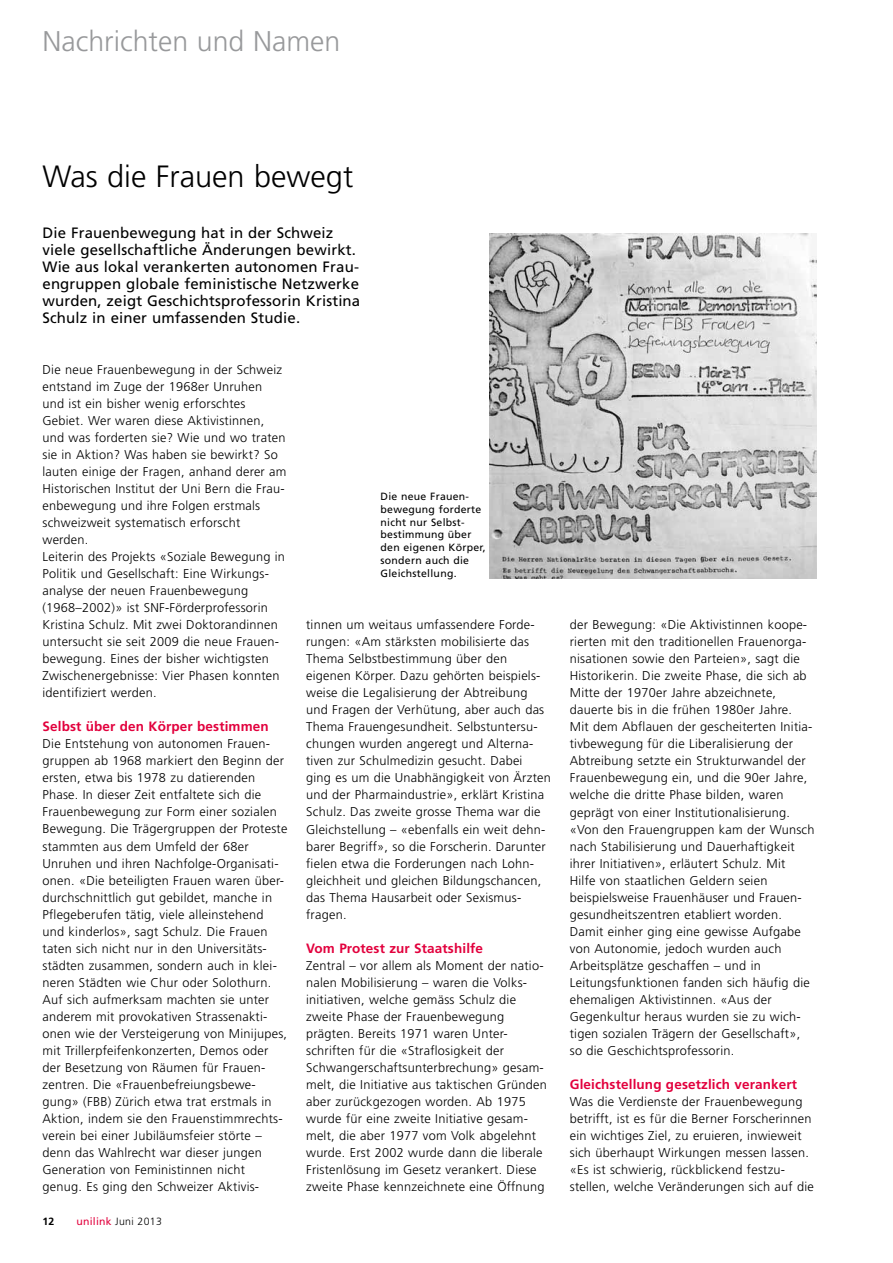
<style>
.page{position:relative;width:893px;height:1263px;background:#fff}
.page>*{position:absolute;margin:0;border:0;box-sizing:border-box;transform-origin:0 0}
.t1{font:300 30.75px "Frutiger";color:#000}
.t2{font:300 28.5px "Frutiger";color:#98999b}
.t3{font:15px/17px "Frutiger";letter-spacing:.01em;color:#000}
.t4{font:700 13.5px "Frutiger";letter-spacing:.01em;color:#e2003d}
.t5{font:300 12.75px/17px "Frutiger";letter-spacing:.02em;color:#000}
.t6{font:10.5px/12.8px "Frutiger";letter-spacing:.025em;color:#000}
.t7{font:300 10.5px "Frutiger";letter-spacing:.03em;color:#000}
.t8{font:700 10.5px "Frutiger";color:#000}
.s1{font-weight:400;color:#e2003d}
</style>
<div class="page">
<img style="left:489px;top:234px;width:327px;height:344px">
<h2 class="t2" style="left:43px;top:25px;width:299px">Nachrichten und Namen</h2>
<h1 class="t1" style="left:43px;top:159px;width:312px">Was die Frauen bewegt</h1>
<p class="t3" style="left:43px;top:224px;width:319px">Die Frauenbewegung hat in der Schweiz viele gesellschaftliche Änderungen bewirkt.<br>Wie aus lokal verankerten autonomen Frau&shy;engruppen globale feministische Netzwerke wurden, zeigt Geschichtsprofessorin Kristina Schulz in einer umfassenden Studie.</p>
<p class="t5" style="left:43px;top:361px;width:245px">Die neue Frauenbewegung in der Schweiz entstand im Zuge der 1968er Unruhen und ist ein bisher wenig erforschtes Gebiet. Wer waren diese Aktivistinnen, und was forderten sie? Wie und wo traten sie in Aktion? Was haben sie bewirkt? So lauten einige der Fragen, anhand derer am Historischen Institut der Uni Bern die Frau&shy;enbewegung und ihre Folgen erstmals schweizweit systematisch erforscht werden.<br>Leiterin des Projekts «Soziale Bewegung in Politik und Gesellschaft: Eine Wirkungs&shy;analyse der neuen Frauenbewegung (1968–2002)» ist SNF-Förderprofessorin Kristina Schulz. Mit zwei Doktorandinnen untersucht sie seit 2009 die neue Frauen&shy;bewegung. Eines der bisher wichtigsten Zwischenergebnisse: Vier Phasen konnten identifiziert werden.</p>
<p class="t4" style="left:43px;top:719px;width:228px">Selbst über den Körper bestimmen</p>
<p class="t5" style="left:43px;top:736px;width:246px">Die Entstehung von autonomen Frauen&shy;gruppen ab 1968 markiert den Beginn der ersten, etwa bis 1978 zu datierenden Phase. In dieser Zeit entfaltete sich die Frauenbewegung zur Form einer sozialen Bewegung. Die Trägergruppen der Proteste stammten aus dem Umfeld der 68er Unruhen und ihren Nachfolge-Organisati&shy;onen. «Die beteiligten Frauen waren über&shy;durchschnittlich gut gebildet, manche in Pflegeberufen tätig, viele alleinstehend und kinderlos», sagt Schulz. Die Frauen taten sich nicht nur in den Universitäts&shy;städten zusammen, sondern auch in klei&shy;neren Städten wie Chur oder Solothurn.<br>Auf sich aufmerksam machten sie unter anderem mit provokativen Strassenakti&shy;onen wie der Versteigerung von Minijupes, mit Trillerpfeifenkonzerten, Demos oder der Besetzung von Räumen für Frauen&shy;zentren. Die «Frauenbefreiungsbewe&shy;gung» (FBB) Zürich etwa trat erstmals in Aktion, indem sie den Frauenstimmrechts&shy;verein bei einer Jubiläumsfeier störte – denn das Wahlrecht war dieser jungen Generation von Feministinnen nicht genug. Es ging den Schweizer Aktivis-</p>
<p class="t8" style="left:43px;top:1215px;width:13px">12</p>
<p class="t7" style="left:77px;top:1215px;width:87px"><span class="s1">unilink</span> Juni 2013</p>
<p class="t6" style="left:381px;top:490px;width:107px">Die neue Frauen&shy;bewegung forderte nicht nur Selbst&shy;bestimmung über den eigenen Körper, sondern auch die<br>Gleichstellung.</p>
<p class="t5" style="left:306px;top:617px;width:246px">tinnen um weitaus umfassendere Forde&shy;rungen: «Am stärksten mobilisierte das Thema Selbstbestimmung über den eigenen Körper. Dazu gehörten beispiels&shy;weise die Legalisierung der Abtreibung und Fragen der Verhütung, aber auch das Thema Frauengesundheit. Selbstuntersu&shy;chungen wurden angeregt und Alterna&shy;tiven zur Schulmedizin gesucht. Dabei<br>ging es um die Unabhängigkeit von Ärzten und der Pharmaindustrie», erklärt Kristina Schulz. Das zweite grosse Thema war die Gleichstellung – «ebenfalls ein weit dehn&shy;barer Begriff», so die Forscherin. Darunter fielen etwa die Forderungen nach Lohn&shy;gleichheit und gleichen Bildungschancen, das Thema Hausarbeit oder Sexismus&shy;fragen.</p>
<p class="t4" style="left:306px;top:940px;width:178px">Vom Protest zur Staatshilfe</p>
<p class="t5" style="left:306px;top:957px;width:242px">Zentral – vor allem als Moment der natio&shy;nalen Mobilisierung – waren die Volks&shy;initiativen, welche gemäss Schulz die zweite Phase der Frauenbewegung prägten. Bereits 1971 waren Unter&shy;schriften für die «Straflosigkeit der Schwangerschaftsunterbrechung» gesam&shy;melt, die Initiative aus taktischen Gründen aber zurückgezogen worden. Ab 1975 wurde für eine zweite Initiative gesam&shy;melt, die aber 1977 vom Volk abgelehnt wurde. Erst 2002 wurde dann die liberale Fristenlösung im Gesetz verankert. Diese zweite Phase kennzeichnete eine Öffnung</p>
<p class="t5" style="left:570px;top:617px;width:246px">der Bewegung: «Die Aktivistinnen koope&shy;rierten mit den traditionellen Frauenorga&shy;nisationen sowie den Parteien», sagt die Historikerin. Die zweite Phase, die sich ab Mitte der 1970er Jahre abzeichnete, dauerte bis in die frühen 1980er Jahre.<br>Mit dem Abflauen der gescheiterten Initia&shy;tivbewegung für die Liberalisierung der Abtreibung setzte ein Strukturwandel der Frauenbewegung ein, und die 90er Jahre, welche die dritte Phase bilden, waren geprägt von einer Institutionalisierung. «Von den Frauengruppen kam der Wunsch nach Stabilisierung und Dauerhaftigkeit ihrer Initiativen», erläutert Schulz. Mit<br>Hilfe von staatlichen Geldern seien beispielsweise Frauenhäuser und Frauen&shy;gesundheitszentren etabliert worden.<br>Damit einher ging eine gewisse Aufgabe von Autonomie, jedoch wurden auch Arbeitsplätze geschaffen – und in Leitungsfunktionen fanden sich häufig die ehemaligen Aktivistinnen. «Aus der Gegenkultur heraus wurden sie zu wich&shy;tigen sozialen Trägern der Gesellschaft», so die Geschichtsprofessorin.</p>
<p class="t4" style="left:570px;top:1076px;width:229px">Gleichstellung gesetzlich verankert</p>
<p class="t5" style="left:570px;top:1093px;width:246px">Was die Verdienste der Frauenbewegung betrifft, ist es für die Berner Forscherinnen ein wichtiges Ziel, zu eruieren, inwieweit sich überhaupt Wirkungen messen lassen. «Es ist schwierig, rückblickend festzu&shy;stellen, welche Veränderungen sich auf die</p>
</div>
